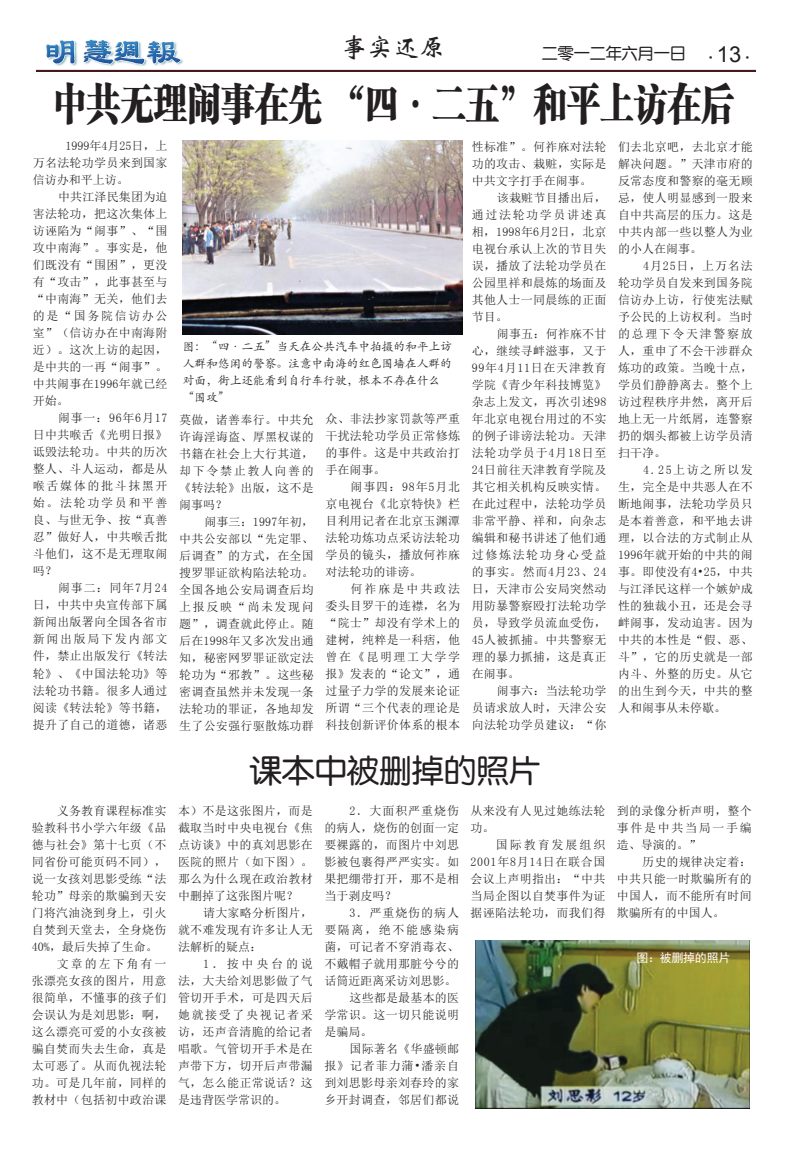
<style>
.page{position:relative;width:792px;height:1152px;background:#fff}
.page>*{position:absolute;margin:0;border:0;box-sizing:border-box;transform-origin:0 0}
.t1{font:43.2px "FZCSJW GB1 0";color:#231f20;scale:.78 1}
.t2{font:32.4px "FZY3 JW GB1 0";color:#231f20}
.t3{font:26px "ST Xinwei";color:#231f20}
.t4{font:16px "FZY3 JW GB1 0";color:#231f20}
.t5{font:12px/17px "Sim Sun";letter-spacing:.025em;color:#231f20;text-align:justify}
.t6{font:12px/17px "ST Kaiti";letter-spacing:-.025em;color:#231f20}
.t7{font:12px "Sim Sun";color:#231f20}
.t8{font:12px "Sim Sun";letter-spacing:.075em;color:#231f20}
.t9{font:12px "Sim Sun";letter-spacing:.135em;color:#231f20}
.t10{font:12px "Sim Sun";letter-spacing:.08em;color:#231f20}
.t11{font:12px "Sim Sun";letter-spacing:.16em;color:#231f20}
.t12{font:12px "Sim Hei";letter-spacing:-.025em;color:#fff}
.s1{font-family:"Arial";font-size:22px}
</style>
<div class="page">
<hr style="left:36px;top:70px;width:720px;height:2px;background:#461a1a">
<img style="left:46px;top:40px;width:137px;height:26px">
<img style="left:183px;top:141px;width:280px;height:193px">
<img style="left:476px;top:940px;width:273px;height:168px">
<h3 class="t3" style="left:341px;top:34px;width:105px">事实还原</h3>
<h3 class="t4" style="left:542px;top:45px;width:213px">二零一二年六月一日 <sub>・</sub><span class="s1">13</span><sub>・</sub></h3>
<h1 class="t1" style="left:53px;top:80px;width:875px">中共无理闹事在先 “四·二五”和平上访在后</h1>
<p class="t5" style="left:33px;top:138px;width:136px;text-indent:33px">1999年4月25日，上万名法轮功学员来到国家信访办和平上访。</p>
<p class="t5" style="left:33px;top:189px;width:136px;text-indent:25px">中共江泽民集团为迫害法轮功，把这次集体上访诬陷为“闹事”、“围攻中南海”。事实是，他们既没有“围困”，更没有“攻击”，此事甚至与“中南海”无关，他们去的是“国务院信访办公室”（信访办在中南海附近）。这次上访的起因，是中共的一再“闹事”。中共闹事在1996年就已经开始。</p>
<p class="t5" style="left:33px;top:410px;width:136px;text-indent:25px">闹事一：96年6月17日中共喉舌《光明日报》诋毁法轮功。中共的历次整人、斗人运动，都是从喉舌媒体的批斗抹黑开始。法轮功学员和平善良、与世无争、按“真善忍”做好人，中共喉舌批斗他们，这不是无理取闹吗？</p>
<p class="t5" style="left:33px;top:580px;width:136px;text-indent:25px">闹事二：同年7月24日，中共中央宣传部下属新闻出版署向全国各省市新闻出版局下发内部文件，禁止出版发行《转法轮》、《中国法轮功》等法轮功书籍。很多人通过阅读《转法轮》等书籍，提升了自己的道德，诸恶</p>
<p class="t5" style="left:57px;top:802px;width:111px">义务教育课程标准实</p>
<p class="t5" style="left:32px;top:819px;width:136px">验教科书小学六年级《品</p>
<p class="t5" style="left:32px;top:836px;width:136px">德与社会》第十七页（不</p>
<p class="t5" style="left:32px;top:853px;width:136px">同省份可能页码不同），</p>
<p class="t5" style="left:32px;top:870px;width:136px">说一女孩刘思影受练“法</p>
<p class="t5" style="left:32px;top:887px;width:136px">轮功”母亲的欺骗到天安</p>
<p class="t5" style="left:32px;top:904px;width:136px">门将汽油浇到身上，引火</p>
<p class="t5" style="left:32px;top:921px;width:136px">自焚到天堂去，全身烧伤</p>
<p class="t7" style="left:32px;top:941px;width:127px">40%，最后失掉了生命。</p>
<p class="t11" style="left:57px;top:958px;width:111px">文章的左下角有一</p>
<p class="t5" style="left:32px;top:972px;width:136px">张漂亮女孩的图片，用意</p>
<p class="t5" style="left:32px;top:989px;width:136px">很简单，不懂事的孩子们</p>
<p class="t5" style="left:32px;top:1006px;width:136px">会误认为是刘思影：啊，</p>
<p class="t5" style="left:32px;top:1023px;width:136px">这么漂亮可爱的小女孩被</p>
<p class="t5" style="left:32px;top:1040px;width:136px">骗自焚而失去生命，真是</p>
<p class="t5" style="left:32px;top:1057px;width:136px">太可恶了。从而仇视法轮</p>
<p class="t5" style="left:32px;top:1074px;width:136px">功。可是几年前，同样的</p>
<p class="t5" style="left:32px;top:1091px;width:136px">教材中（包括初中政治课</p>
<p class="t6" style="left:183px;top:337px;width:271px">图：“四·二五”当天在公共汽车中拍摄的和平上访人群和悠闲的警察。注意中南海的红色围墙在人群的对面，街上还能看到自行车行驶，根本不存在什么“围攻”</p>
<p class="t5" style="left:179px;top:411px;width:136px">莫做，诸善奉行。中共允许诲淫诲盗、厚黑权谋的书籍在社会上大行其道，却下令禁止教人向善的《转法轮》出版，这不是闹事吗？</p>
<p class="t5" style="left:179px;top:513px;width:136px;text-indent:25px">闹事三：1997年初，中共公安部以“先定罪、后调查”的方式，在全国搜罗罪证欲构陷法轮功。全国各地公安局调查后均上报反映“尚未发现问题”，调查就此停止。随后在1998年又多次发出通知，秘密网罗罪证欲定法轮功为“邪教”。这些秘密调查虽然并未发现一条法轮功的罪证，各地却发生了公安强行驱散炼功群</p>
<p class="t5" style="left:325px;top:410px;width:136px">众、非法抄家罚款等严重干扰法轮功学员正常修炼的事件。这是中共政治打手在闹事。</p>
<p class="t5" style="left:325px;top:478px;width:136px;text-indent:25px">闹事四：98年5月北京电视台《北京特快》栏目利用记者在北京玉渊潭法轮功炼功点采访法轮功学员的镜头，播放何祚庥对法轮功的诽谤。</p>
<p class="t5" style="left:325px;top:580px;width:136px;text-indent:25px">何祚庥是中共政法委头目罗干的连襟，名为“院士”却没有学术上的建树，纯粹是一科痞，他曾在《昆明理工大学学报》发表的“论文”，通过量子力学的发展来论证所谓“三个代表的理论是科技创新评价体系的根本</p>
<p class="t5" style="left:472px;top:138px;width:136px">性标准”。何祚庥对法轮功的攻击、栽赃，实际是中共文字打手在闹事。</p>
<p class="t5" style="left:472px;top:189px;width:136px;text-indent:25px">该栽赃节目播出后，通过法轮功学员讲述真相，1998年6月2日，北京电视台承认上次的节目失误，播放了法轮功学员在公园里祥和晨炼的场面及其他人士一同晨练的正面节目。</p>
<p class="t5" style="left:472px;top:325px;width:136px;text-indent:25px">闹事五：何祚庥不甘心，继续寻衅滋事，又于99年4月11日在天津教育学院《青少年科技博览》杂志上发文，再次引述98年北京电视台用过的不实的例子诽谤法轮功。天津法轮功学员于4月18日至24日前往天津教育学院及其它相关机构反映实情。在此过程中，法轮功学员非常平静、祥和，向杂志编辑和秘书讲述了他们通过修炼法轮功身心受益的事实。然而4月23、24日，天津市公安局突然动用防暴警察殴打法轮功学员，导致学员流血受伤，45人被抓捕。中共警察无理的暴力抓捕，这是真正在闹事。</p>
<p class="t5" style="left:472px;top:682px;width:136px;text-indent:25px">闹事六：当法轮功学员请求放人时，天津公安向法轮功学员建议：“你</p>
<h2 class="t2" style="left:250px;top:753px;width:293px">课本中被删掉的照片</h2>
<p class="t5" style="left:178px;top:802px;width:136px">本）不是这张图片，而是截取当时中央电视台《焦点访谈》中的真刘思影在医院的照片（如下图）。那么为什么现在政治教材中删掉了这张图片呢？</p>
<p class="t5" style="left:178px;top:904px;width:136px;text-indent:25px">请大家略分析图片，就不难发现有许多让人无法解析的疑点：</p>
<p class="t5" style="left:178px;top:955px;width:136px;text-indent:25px">1．按中央台的说法，大夫给刘思影做了气管切开手术，可是四天后她就接受了央视记者采访，还声音清脆的给记者唱歌。气管切开手术是在声带下方，切开后声带漏气，怎么能正常说话？这是违背医学常识的。</p>
<p class="t5" style="left:324px;top:802px;width:136px;text-indent:25px">2．大面积严重烧伤的病人，烧伤的创面一定要裸露的，而图片中刘思影被包裹得严严实实。如果把绷带打开，那不是相当于剥皮吗？</p>
<p class="t10" style="left:350px;top:907px;width:111px">3．严重烧伤的病人</p>
<p class="t9" style="left:324px;top:924px;width:136px">要隔离，绝不能感染病</p>
<p class="t5" style="left:324px;top:938px;width:136px">菌，可记者不穿消毒衣、</p>
<p class="t5" style="left:324px;top:955px;width:136px">不戴帽子就用那脏兮兮的</p>
<p class="t7" style="left:324px;top:975px;width:133px">话筒近距离采访刘思影。</p>
<p class="t5" style="left:350px;top:989px;width:111px">这些都是最基本的医</p>
<p class="t5" style="left:324px;top:1006px;width:136px">学常识。这一切只能说明</p>
<p class="t5" style="left:324px;top:1023px;width:49px">是骗局。</p>
<p class="t5" style="left:350px;top:1040px;width:111px">国际著名《华盛顿邮</p>
<p class="t8" style="left:324px;top:1060px;width:136px">报》记者菲力蒲•潘亲自</p>
<p class="t5" style="left:324px;top:1074px;width:136px">到刘思影母亲刘春玲的家</p>
<p class="t5" style="left:324px;top:1091px;width:136px">乡开封调查，邻居们都说</p>
<p class="t5" style="left:471px;top:802px;width:136px">从来没有人见过她练法轮功。</p>
<p class="t5" style="left:471px;top:836px;width:136px;text-indent:25px">国际教育发展组织2001年8月14日在联合国会议上声明指出：“中共当局企图以自焚事件为证据诬陷法轮功，而我们得</p>
<p class="t5" style="left:618px;top:138px;width:136px">们去北京吧，去北京才能解决问题。”天津市府的反常态度和警察的毫无顾忌，使人明显感到一股来自中共高层的压力。这是中共内部一些以整人为业的小人在闹事。</p>
<p class="t5" style="left:618px;top:257px;width:136px;text-indent:25px">4月25日，上万名法轮功学员自发来到国务院信访办上访，行使宪法赋予公民的上访权利。当时的总理下令天津警察放人，重申了不会干涉群众炼功的政策。当晚十点，学员们静静离去。整个上访过程秩序井然，离开后地上无一片纸屑，连警察扔的烟头都被上访学员清扫干净。</p>
<p class="t5" style="left:618px;top:461px;width:136px;text-indent:25px">4.25上访之所以发生，完全是中共恶人在不断地闹事，法轮功学员只是本着善意，和平地去讲理，以合法的方式制止从1996年就开始的中共的闹事。即使没有4•25，中共与江泽民这样一个嫉妒成性的独裁小丑，还是会寻衅闹事，发动迫害。因为中共的本性是“假、恶、斗”，它的历史就是一部内斗、外整的历史。从它的出生到今天，中共的整人和闹事从未停歇。</p>
<p class="t5" style="left:617px;top:802px;width:136px">到的录像分析声明，整个事件是中共当局一手编造、导演的。”</p>
<p class="t5" style="left:617px;top:853px;width:136px;text-indent:25px">历史的规律决定着：中共只能一时欺骗所有的中国人，而不能所有时间欺骗所有的中国人。</p>
<p class="t12" style="left:636px;top:952px;width:95px">图：被删掉的照片</p>
</div>
